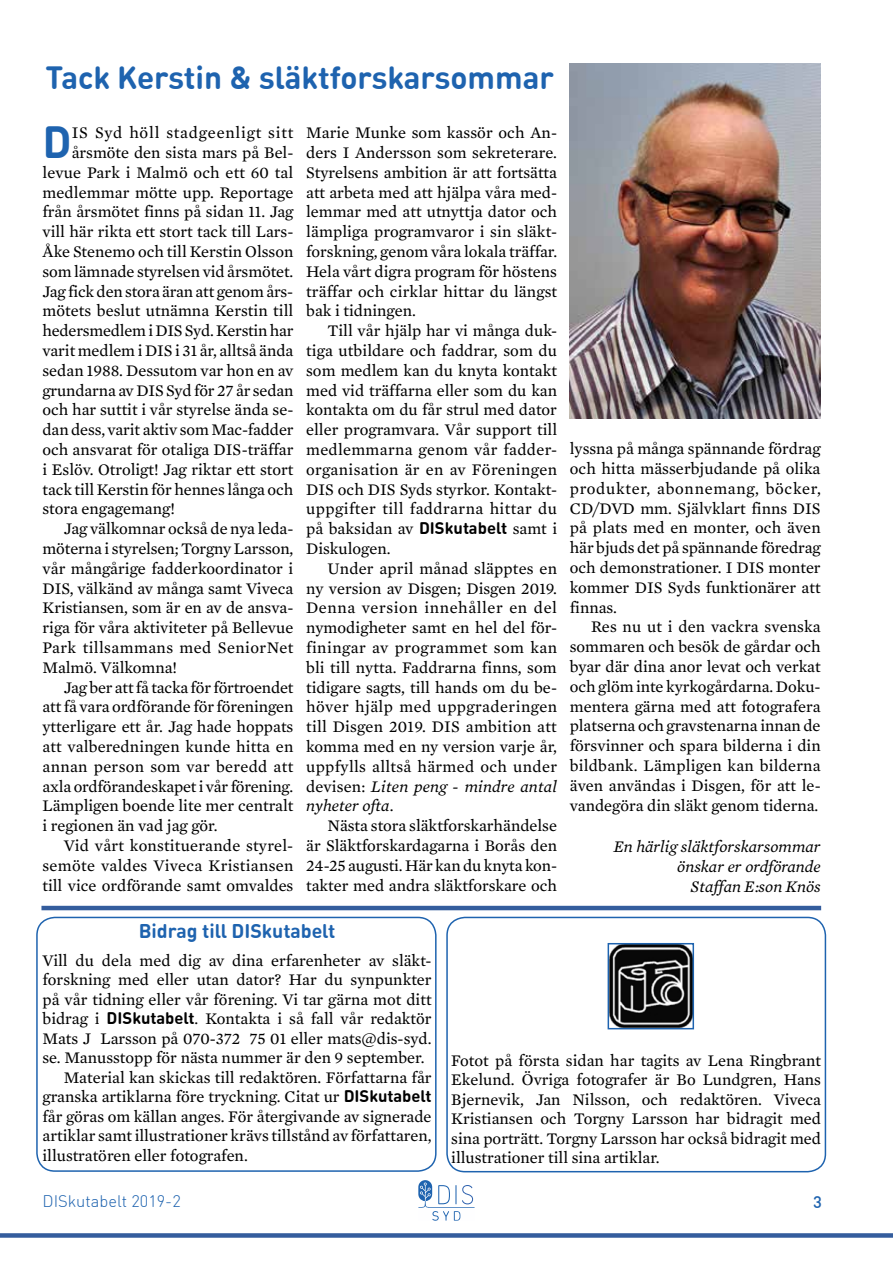
<style>
.page{position:relative;width:893px;height:1263px;background:#fff}
.page>*{position:absolute;margin:0;border:0;box-sizing:border-box;transform-origin:0 0}
.t1{font:700 44.1px "DIN Round Offc Pro";color:#1e63af}
.t2{font:700 31.5px "DIN Round Offc Pro";color:#1e63af}
.t3{font:700 19.5px "DIN Round Offc Pro";color:#1e63af}
.t4{font:16.5px/19.8px "Mercury Text G2";color:#000;text-align:justify}
.t5{font:italic 16.5px/19.8px "Mercury Text G2";color:#000;text-align:right}
.t6{font:16.5px "Mercury Text G2";letter-spacing:.02em;color:#000}
.t7{font:16.5px "Mercury Text G2";letter-spacing:.025em;color:#000}
.t8{font:16.5px "Mercury Text G2";letter-spacing:.05em;color:#000}
.t9{font:300 16.5px "DIN Round Offc Pro";color:#1e63af}
.t10{font:500 16.5px "DIN Round Offc Pro";color:#1e63af}
.s1{font-family:"DIN Round Offc Pro";font-weight:700}
.s2{font-style:italic}
</style>
<div class="page">
<svg style="left:418px;top:1180px;width:57px;height:41px"></svg>
<div style="left:0;top:1233px;width:893px;height:5px;background:#345d9d"></div>
<img style="left:570px;top:64px;width:251px;height:355px">
<hr style="left:41px;top:906px;width:780px;height:4px;background:#345d9d">
<img style="left:611px;top:946px;width:80px;height:80px">
<div style="left:608px;top:943px;width:86px;height:86px;border:2px solid #1e63af"></div>
<div style="left:36px;top:917px;width:401px;height:255px;border:2px solid #1e63af;border-radius:18px"></div>
<div style="left:446px;top:917px;width:380px;height:255px;border:2px solid #1e63af;border-radius:18px"></div>
<h2 class="t2" style="left:46px;top:56px;width:510px">Tack Kerstin &amp; släktforskarsommar</h2>
<h1 class="t1" style="left:43px;top:111px;width:31px">D</h1>
<p class="t8" style="left:72px;top:123px;width:223px">IS Syd höll stadgeenligt sitt</p>
<p class="t4" style="left:72px;top:143px;width:223px">årsmöte den sista mars på Bel-</p>
<p class="t4" style="left:43px;top:162px;width:252px">levue Park i Malmö och ett 60 tal</p>
<p class="t4" style="left:43px;top:182px;width:252px">medlemmar mötte upp. Reportage</p>
<p class="t4" style="left:43px;top:202px;width:252px">från årsmötet finns på sidan 11. Jag</p>
<p class="t4" style="left:43px;top:222px;width:252px">vill här rikta ett stort tack till Lars-</p>
<p class="t4" style="left:43px;top:242px;width:252px">Åke Stenemo och till Kerstin Olsson</p>
<p class="t4" style="left:43px;top:261px;width:252px">som lämnade styrelsen vid årsmötet.</p>
<p class="t4" style="left:43px;top:281px;width:252px">Jag fick den stora äran att genom års-</p>
<p class="t4" style="left:43px;top:301px;width:252px">mötets beslut utnämna Kerstin till</p>
<p class="t4" style="left:43px;top:321px;width:252px">hedersmedlem i DIS Syd. Kerstin har</p>
<p class="t4" style="left:43px;top:341px;width:252px">varit medlem i DIS i 31 år, alltså ända</p>
<p class="t4" style="left:43px;top:360px;width:252px">sedan 1988. Dessutom var hon en av</p>
<p class="t4" style="left:43px;top:380px;width:253px">grundarna av DIS Syd för 27 år sedan</p>
<p class="t4" style="left:43px;top:400px;width:252px">och har suttit i vår styrelse ända se-</p>
<p class="t4" style="left:43px;top:420px;width:253px">dan dess, varit aktiv som Mac-fadder</p>
<p class="t4" style="left:43px;top:440px;width:252px">och ansvarat för otaliga DIS-träffar</p>
<p class="t4" style="left:43px;top:459px;width:252px">i Eslöv. Otroligt! Jag riktar ett stort</p>
<p class="t4" style="left:43px;top:479px;width:252px">tack till Kerstin för hennes långa och</p>
<p class="t4" style="left:43px;top:499px;width:134px">stora engagemang!</p>
<p class="t4" style="left:64px;top:519px;width:231px">Jag välkomnar också de nya leda-</p>
<p class="t4" style="left:43px;top:539px;width:252px">möterna i styrelsen; Torgny Larsson,</p>
<p class="t4" style="left:43px;top:558px;width:252px">vår mångårige fadderkoordinator i</p>
<p class="t4" style="left:43px;top:578px;width:252px">DIS, välkänd av många samt Viveca</p>
<p class="t4" style="left:43px;top:598px;width:252px">Kristiansen, som är en av de ansva-</p>
<p class="t4" style="left:43px;top:618px;width:252px">riga för våra aktiviteter på Bellevue</p>
<p class="t7" style="left:43px;top:638px;width:252px">Park tillsammans med SeniorNet</p>
<p class="t4" style="left:43px;top:657px;width:136px">Malmö. Välkomna!</p>
<p class="t4" style="left:64px;top:677px;width:231px">Jag ber att få tacka för förtroendet</p>
<p class="t4" style="left:43px;top:697px;width:252px">att få vara ordförande för föreningen</p>
<p class="t4" style="left:43px;top:717px;width:252px">ytterligare ett år. Jag hade hoppats</p>
<p class="t4" style="left:43px;top:737px;width:252px">att valberedningen kunde hitta en</p>
<p class="t6" style="left:43px;top:756px;width:252px">annan person som var beredd att</p>
<p class="t4" style="left:43px;top:776px;width:252px">axla ordförandeskapet i vår förening.</p>
<p class="t4" style="left:43px;top:796px;width:252px">Lämpligen boende lite mer centralt</p>
<p class="t4" style="left:43px;top:816px;width:177px">i regionen än vad jag gör.</p>
<p class="t4" style="left:64px;top:836px;width:231px">Vid vårt konstituerande styrel-</p>
<p class="t6" style="left:43px;top:855px;width:253px">semöte valdes Viveca Kristiansen</p>
<p class="t4" style="left:43px;top:875px;width:252px">till vice ordförande samt omvaldes</p>
<p class="t4" style="left:306px;top:123px;width:253px">Marie Munke som kassör och An&shy;ders I Andersson som sekreterare.<br>Styrelsens ambition är att fortsätta att arbeta med att hjälpa våra med&shy;lemmar med att utnyttja dator och lämpliga programvaror i sin släkt&shy;forskning, genom våra lokala träffar.<br>Hela vårt digra program för höstens träffar och cirklar hittar du längst bak i tidningen.</p>
<p class="t4" style="left:306px;top:321px;width:252px;text-indent:21px">Till vår hjälp har vi många duk&shy;tiga utbildare och faddrar, som du som medlem kan du knyta kontakt med vid träffarna eller som du kan kontakta om du får strul med dator eller programvara. Vår support till medlemmarna genom vår fadder&shy;organisation är en av Föreningen DIS och DIS Syds styrkor. Kontakt&shy;uppgifter till faddrarna hittar du på baksidan av <span class="s1">DISkutabelt</span> samt i Diskulogen.</p>
<p class="t4" style="left:306px;top:558px;width:253px;text-indent:21px">Under april månad släpptes en ny version av Disgen; Disgen 2019.<br>Denna version innehåller en del nymodigheter samt en hel del för&shy;finingar av programmet som kan bli till nytta. Faddrarna finns, som tidigare sagts, till hands om du be&shy;höver hjälp med uppgraderingen till Disgen 2019. DIS ambition att komma med en ny version varje år, uppfylls alltså härmed och under devisen: <span class="s2">Liten peng - mindre antal nyheter ofta</span>.</p>
<p class="t4" style="left:306px;top:816px;width:252px;text-indent:21px">Nästa stora släktforskarhändelse är Släktforskardagarna i Borås den 24-25 augusti. Här kan du knyta kon&shy;takter med andra släktforskare och</p>
<p class="t4" style="left:570px;top:439px;width:253px">lyssna på många spännande fördrag och hitta mässerbjudande på olika produkter, abonnemang, böcker, CD/DVD mm. Självklart finns DIS på plats med en monter, och även här bjuds det på spännande föredrag och demonstrationer. I DIS monter kommer DIS Syds funktionärer att finnas.</p>
<p class="t4" style="left:570px;top:617px;width:252px;text-indent:21px">Res nu ut i den vackra svenska sommaren och besök de gårdar och byar där dina anor levat och verkat och glöm inte kyrkogårdarna. Doku&shy;mentera gärna med att fotografera platserna och gravstenarna innan de försvinner och spara bilderna i din bildbank. Lämpligen kan bilderna även användas i Disgen, för att le&shy;vandegöra din släkt genom tiderna.</p>
<p class="t5" style="left:614px;top:837px;width:209px">En härlig släktforskarsommar önskar er ordförande<br>Staffan E:son Knös</p>
<p class="t3" style="left:139px;top:918px;width:198px">Bidrag till DISkutabelt</p>
<p class="t4" style="left:43px;top:950px;width:391px">Vill du dela med dig av dina erfarenheter av släkt-</p>
<p class="t4" style="left:43px;top:970px;width:391px">forskning med eller utan dator? Har du synpunkter</p>
<p class="t4" style="left:43px;top:989px;width:391px">på vår tidning eller vår förening. Vi tar gärna mot ditt</p>
<p class="t4" style="left:43px;top:1009px;width:391px">bidrag i <span class="s1">DISkutabelt</span>. Kontakta i så fall vår redaktör</p>
<p class="t4" style="left:43px;top:1028px;width:391px">Mats J Larsson på 070-372 75 01 eller mats@dis-syd.</p>
<p class="t4" style="left:43px;top:1048px;width:383px">se. Manusstopp för nästa nummer är den 9 september.</p>
<p class="t4" style="left:64px;top:1067px;width:369px">Material kan skickas till redaktören. Författarna får</p>
<p class="t4" style="left:43px;top:1087px;width:391px">granska artiklarna före tryckning. Citat ur <span class="s1">DISkutabelt</span></p>
<p class="t4" style="left:43px;top:1106px;width:391px">får göras om källan anges. För återgivande av signerade</p>
<p class="t4" style="left:43px;top:1126px;width:391px">artiklar samt illustrationer krävs tillstånd av författaren,</p>
<p class="t4" style="left:43px;top:1145px;width:207px">illustratören eller fotografen.</p>
<p class="t4" style="left:451px;top:1050px;width:371px">Fotot på första sidan har tagits av Lena Ringbrant Ekelund. Övriga fotografer är Bo Lundgren, Hans Bjernevik, Jan Nilsson, och redaktören. Viveca Kristiansen och Torgny Larsson har bidragit med sina porträtt. Torgny Larsson har också bidragit med illustrationer till sina artiklar.</p>
<p class="t9" style="left:43px;top:1190px;width:140px">DISkutabelt 2019-2</p>
<p class="t10" style="left:813px;top:1190px;width:10px">3</p>
</div>
